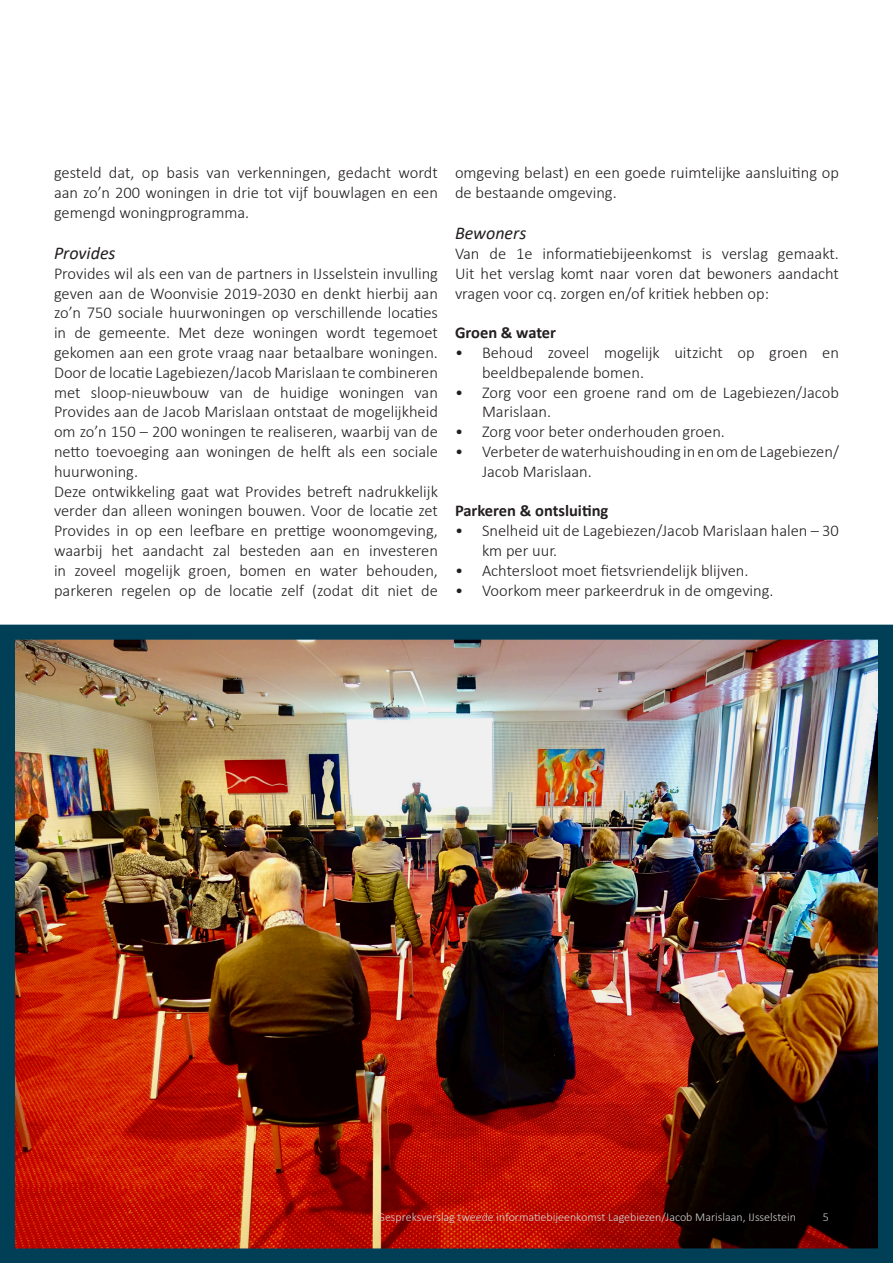
<style>
.page{position:relative;width:893px;height:1263px;background:#fff}
.page>*{position:absolute;margin:0;border:0;box-sizing:border-box;transform-origin:0 0}
.Basis_tekst{font:italic 18px "Calibri";color:#231f20}
.Basis_tekst-2{font:300 16.5px/19.8px "Calibri";color:#231f20}
.Basis_tekst-3{font:700 16.5px "Calibri";color:#231f20}
.t1{font:300 12px "Calibri";color:#d1d2d4}
</style>
<div class="page">
<img style="left:16px;top:641px;width:861px;height:606px">
<div style="left:0;top:625px;width:893px;height:638px;border:15px solid #013f57"></div>
<p class="Basis_tekst-2" style="left:54px;top:162px;width:385px;text-align:justify">gesteld dat, op basis van verkenningen, gedacht wordt aan zo’n 200 woningen in drie tot vijf bouwlagen en een gemengd woningprogramma.</p>
<p class="Basis_tekst" style="left:54px;top:240px;width:63px">Provides</p>
<p class="Basis_tekst-2" style="left:54px;top:263px;width:385px;text-align:justify">Provides wil als een van de partners in IJsselstein invulling geven aan de Woonvisie 2019-2030 en denkt hierbij aan zo’n 750 sociale huurwoningen op verschillende locaties in de gemeente. Met deze woningen wordt tegemoet gekomen aan een grote vraag naar betaalbare woningen.<br>Door de locatie Lagebiezen/Jacob Marislaan te combineren met sloop-nieuwbouw van de huidige woningen van Provides aan de Jacob Marislaan ontstaat de mogelijkheid om zo’n 150 – 200 woningen te realiseren, waarbij van de netto toevoeging aan woningen de helft als een sociale huurwoning.</p>
<p class="Basis_tekst-2" style="left:54px;top:481px;width:385px;text-align:justify">Deze ontwikkeling gaat wat Provides betreft nadrukkelijk verder dan alleen woningen bouwen. Voor de locatie zet Provides in op een leefbare en prettige woonomgeving, waarbij het aandacht zal besteden aan en investeren in zoveel mogelijk groen, bomen en water behouden, parkeren regelen op de locatie zelf (zodat dit niet de</p>
<p class="Basis_tekst-2" style="left:455px;top:162px;width:385px">omgeving belast) en een goede ruimtelijke aansluiting op de bestaande omgeving.</p>
<p class="Basis_tekst" style="left:455px;top:221px;width:73px">Bewoners</p>
<p class="Basis_tekst-2" style="left:455px;top:243px;width:385px;text-align:justify">Van de 1e informatiebijeenkomst is verslag gemaakt.<br>Uit het verslag komt naar voren dat bewoners aandacht vragen voor cq. zorgen en/of kritiek hebben op:</p>
<p class="Basis_tekst-3" style="left:455px;top:321px;width:103px">Groen &amp; water</p>
<p class="Basis_tekst-2" style="left:482px;top:342px;width:358px;text-indent:-27px">• Behoud zoveel mogelijk uitzicht op groen en beeldbepalende bomen.</p>
<p class="Basis_tekst-2" style="left:482px;top:382px;width:358px;text-indent:-27px">• Zorg voor een groene rand om de Lagebiezen/Jacob<br>Marislaan.</p>
<p class="Basis_tekst-2" style="left:455px;top:422px;width:271px">• Zorg voor beter onderhouden groen.</p>
<p class="Basis_tekst-2" style="left:482px;top:441px;width:358px;text-indent:-27px">• Verbeter de waterhuishouding in en om de Lagebiezen/<br>Jacob Marislaan.</p>
<p class="Basis_tekst-3" style="left:455px;top:499px;width:155px">Parkeren &amp; ontsluiting</p>
<p class="Basis_tekst-2" style="left:482px;top:521px;width:358px;text-indent:-27px">• Snelheid uit de Lagebiezen/Jacob Marislaan halen – 30 km per uur.</p>
<p class="Basis_tekst-2" style="left:455px;top:560px;width:295px">• Achtersloot moet fietsvriendelijk blijven.</p>
<p class="Basis_tekst-2" style="left:455px;top:580px;width:320px">• Voorkom meer parkeerdruk in de omgeving.</p>
<p class="t1" style="left:377px;top:1209px;width:420px">Gespreksverslag tweede informatiebijeenkomst Lagebiezen/Jacob Marislaan, IJsselstein</p>
<p class="t1" style="left:823px;top:1209px;width:8px">5</p>
</div>
